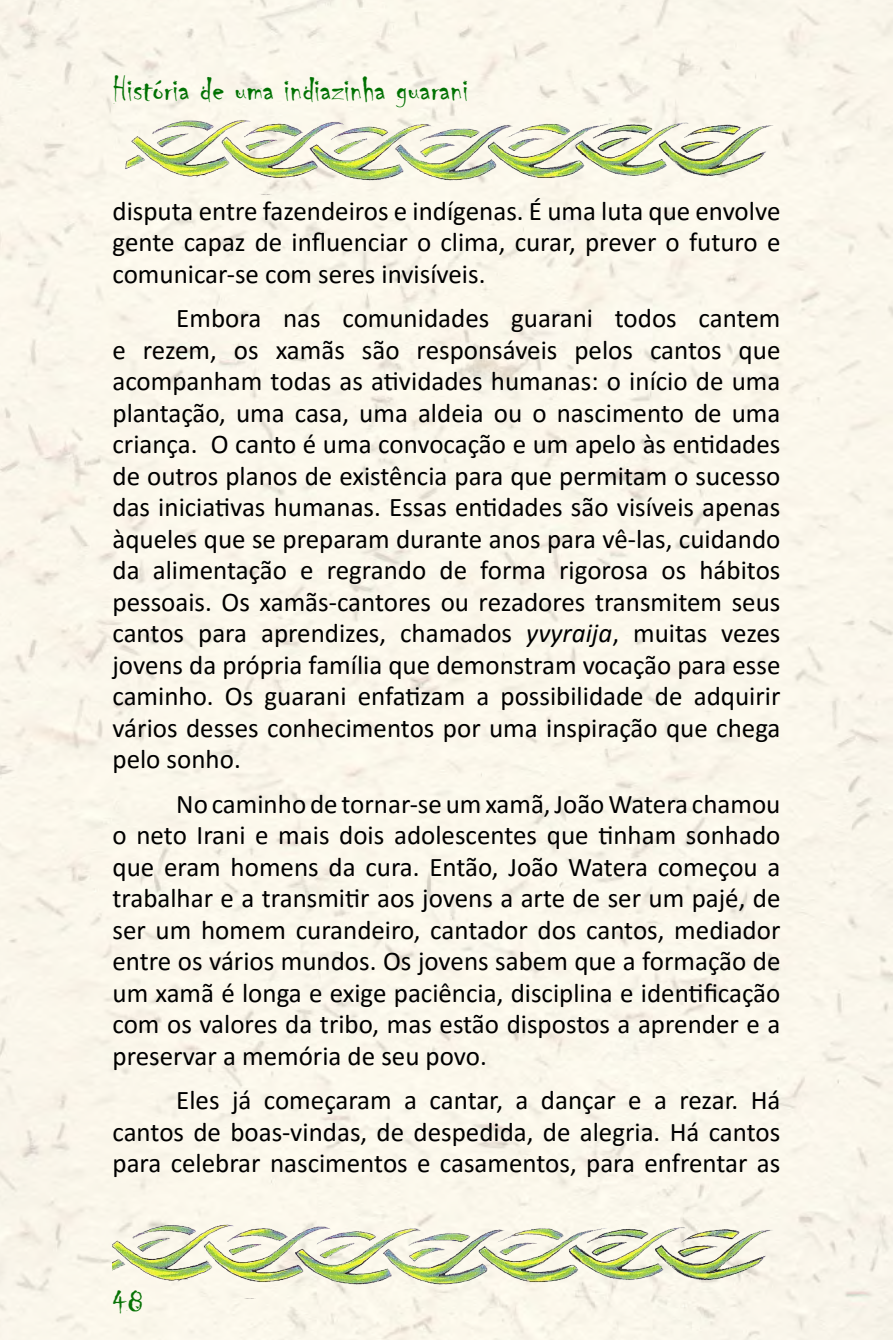
<style>
.page{position:relative;width:893px;height:1340px;background:#fff}
.page>*{position:absolute;margin:0;border:0;box-sizing:border-box;transform-origin:0 0}
.t1{font:36px "Chiller";color:#007102}
.t2{font:33.75px "Chiller";color:#077205}
.t3{font:27px/31.5px "Calibri";color:#000;text-align:justify}
.s1{font-style:italic}
</style>
<div class="page">
<div style="left:0;top:0;width:893px;height:1339px;background:#fbf7eb"></div>
<img style="left:113px;top:1220px;width:667px;height:78px">
<img style="left:113px;top:116px;width:667px;height:78px">
<h1 class="t1" style="left:112px;top:69px;width:358px">História de uma indiazinha guarani</h1>
<p class="t3" style="left:113px;top:194px;width:669px">disputa entre fazendeiros e indígenas. É uma luta que envolve gente capaz de influenciar o clima, curar, prever o futuro e comunicar-se com seres invisíveis.</p>
<p class="t3" style="left:113px;top:302px;width:669px;text-indent:64px">Embora nas comunidades guarani todos cantem e rezem, os xamãs são responsáveis pelos cantos que acompanham todas as atividades humanas: o início de uma plantação, uma casa, uma aldeia ou o nascimento de uma criança. O canto é uma convocação e um apelo às entidades de outros planos de existência para que permitam o sucesso das iniciativas humanas. Essas entidades são visíveis apenas àqueles que se preparam durante anos para vê-las, cuidando da alimentação e regrando de forma rigorosa os hábitos pessoais. Os xamãs-cantores ou rezadores transmitem seus cantos para aprendizes, chamados <span class="s1">yvyraija</span>, muitas vezes jovens da própria família que demonstram vocação para esse caminho. Os guarani enfatizam a possibilidade de adquirir vários desses conhecimentos por uma inspiração que chega pelo sonho.</p>
<p class="t3" style="left:113px;top:787px;width:669px;text-indent:64px">No caminho de tornar-se um xamã, João Watera chamou o neto Irani e mais dois adolescentes que tinham sonhado que eram homens da cura. Então, João Watera começou a trabalhar e a transmitir aos jovens a arte de ser um pajé, de ser um homem curandeiro, cantador dos cantos, mediador entre os vários mundos. Os jovens sabem que a formação de um xamã é longa e exige paciência, disciplina e identificação com os valores da tribo, mas estão dispostos a aprender e a preservar a memória de seu povo.</p>
<p class="t3" style="left:113px;top:1083px;width:669px;text-indent:64px">Eles já começaram a cantar, a dançar e a rezar. Há cantos de boas-vindas, de despedida, de alegria. Há cantos para celebrar nascimentos e casamentos, para enfrentar as</p>
<p class="t2" style="left:112px;top:1284px;width:32px">48</p>
</div>
